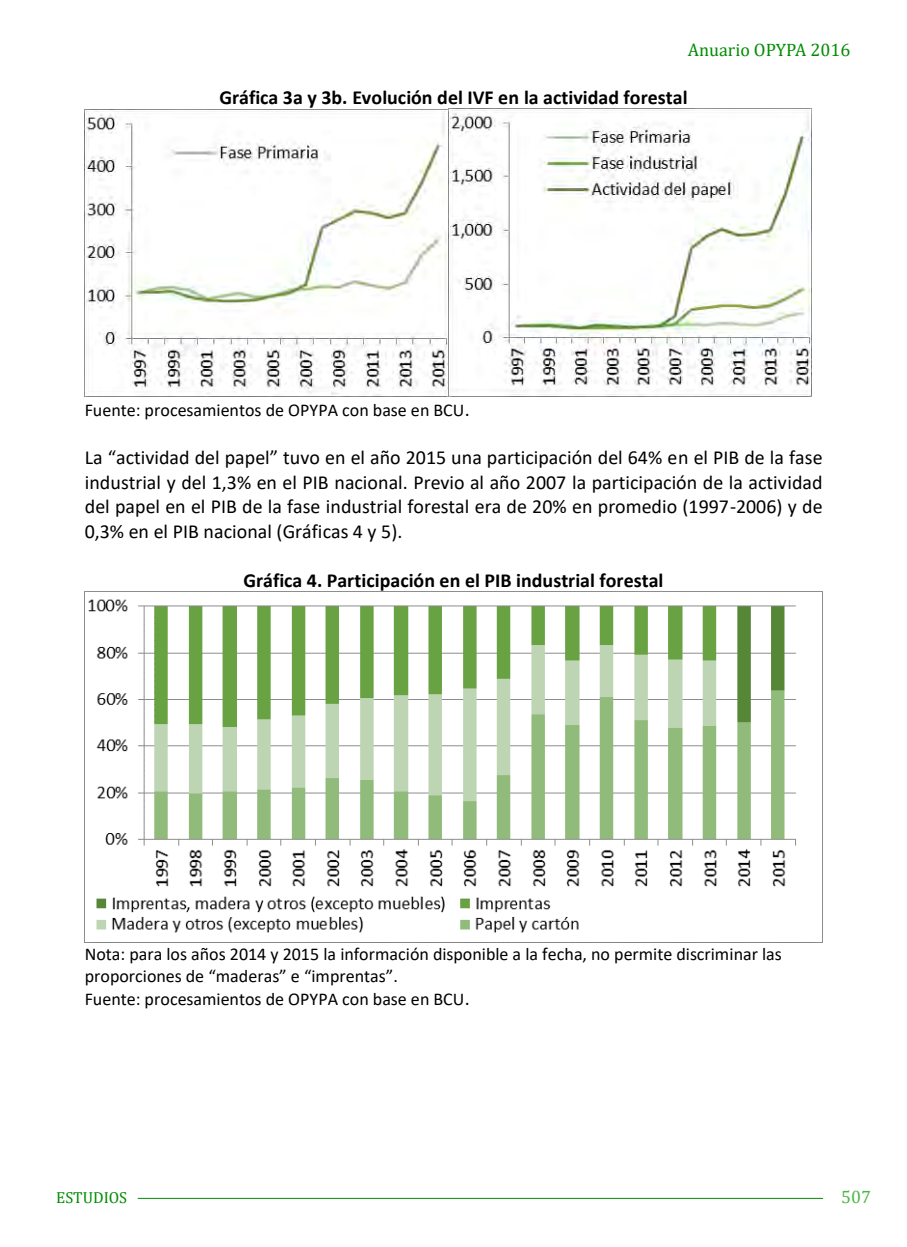
<style>
.page{position:relative;width:907px;height:1247px;background:#fff}
.page>*{position:absolute;margin:0;border:0;box-sizing:border-box;transform-origin:0 0}
.t1{font:20px/24.4px "Calibri";color:#000;text-align:justify}
.t2{font:700 20px "Calibri";color:#000}
.t3{font:18px/22px "Calibri";color:#000}
.t4{font:18px "Cambria";color:#008c00}
.t5{font:18px "Cambria";color:#4cb848}
.t6{font:16px "Cambria";color:#008c00}
.s1{font-size:20px}
</style>
<div class="page">
<hr style="left:138px;top:1197px;width:684px;height:1px;background:#008c00">
<img style="left:85px;top:109px;width:725px;height:287px">
<img style="left:85px;top:591px;width:737px;height:342px">
<p class="t4" style="left:687px;top:39px;width:164px">Anuario OPYPA 2016</p>
<p class="t2" style="left:219px;top:83px;width:469px">Gráfica 3a y 3b. Evolución del IVF en la actividad forestal</p>
<p class="t3" style="left:85px;top:398px;width:386px">Fuente: procesamientos de OPYPA con base en BCU<span class="s1">.</span></p>
<p class="t1" style="left:85px;top:445px;width:739px">La “actividad del papel” tuvo en el año 2015 una participación del 64% en el PIB de la fase industrial y del 1,3% en el PIB nacional. Previo al año 2007 la participación de la actividad del papel en el PIB de la fase industrial forestal era de 20% en promedio (1997-2006) y de 0,3% en el PIB nacional (Gráficas 4 y 5).</p>
<p class="t2" style="left:243px;top:565px;width:421px">Gráfica 4. Participación en el PIB industrial forestal</p>
<p class="t3" style="left:85px;top:942px;width:698px">Nota: para los años 2014 y 2015 la información disponible a la fecha, no permite discriminar las proporciones de “maderas” e “imprentas”.</p>
<p class="t3" style="left:85px;top:987px;width:386px">Fuente: procesamientos de OPYPA con base en BCU<span class="s1">.</span></p>
<p class="t6" style="left:56px;top:1187px;width:72px">ESTUDIOS</p>
<p class="t5" style="left:840px;top:1185px;width:31px">507</p>
</div>
